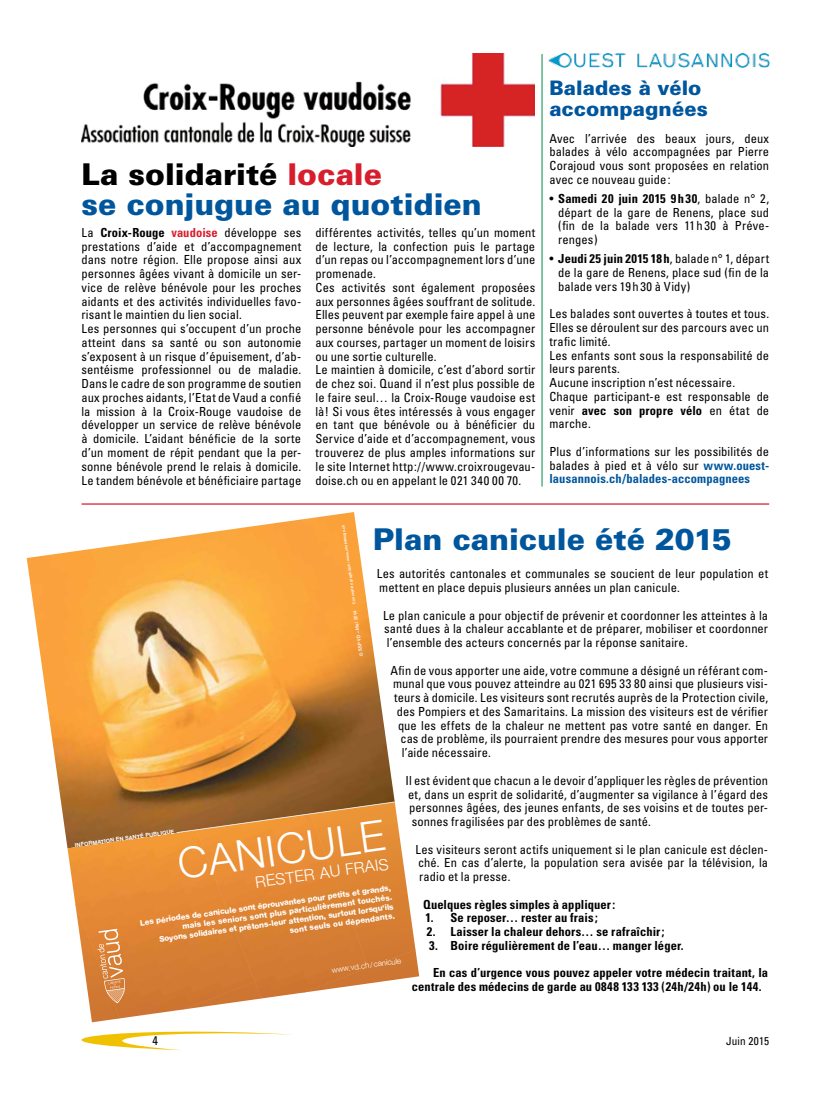
<style>
.page{position:relative;width:833px;height:1099px;background:#fff}
.page>*{position:absolute;margin:0;border:0;box-sizing:border-box;transform-origin:0 0}
.t1{font:300 42.5px "Helvetica Neue LT Std";color:#fff}
.t2{font:900 30px/30px "Univers";letter-spacing:-.005em;color:#00569d}
.t3{font:900 20px/21.2px "Univers";color:#00569d}
.t4{font:300 15.75px "Helvetica Neue LT Std";color:#fff}
.t5{font:condensed 12.5px/13.8px "Univers";letter-spacing:.01em;color:#000;text-align:justify}
.t6{font:700 condensed 12.5px/13.8px "Univers";letter-spacing:.01em;color:#000}
.t7{font:condensed 11.25px "Univers";letter-spacing:.015em;color:#000}
.t8{font:800 7.88px/9.5px "Helvetica Neue LT Std";color:#fff;text-align:right}
.t9{font:300 7.88px "Helvetica Neue LT Std";color:#fff}
.t10{font:700 5.5px "Helvetica Neue LT Std";color:#fff}
.t11{font:500 4.75px "Helvetica Neue LT Std";color:#fff}
.t12{font:500 3.88px "Helvetica Neue LT Std";color:#fff}
.s1{color:#000}
.s2{color:#d81e2d}
.s3{font-weight:700}
.s4{font-weight:700;color:#d81e2d}
.s5{font-weight:700;color:#00569d}
</style>
<div class="page">
<svg style="left:81px;top:1031px;width:211px;height:19px"></svg>
<img style="left:81px;top:53px;width:454px;height:93px">
<img style="left:548px;top:53px;width:221px;height:14px">
<hr style="left:542px;top:54px;width:1px;height:432px;background:#008c42">
<hr style="left:81px;top:503px;width:688px;height:1px;background:#d81e2d">
<img style="left:27px;top:512px;width:368px;height:332px">
<img style="left:67px;top:830px;width:129px;height:188px">
<img style="left:75px;top:903px;width:44px;height:119px">
<img style="left:196px;top:833px;width:114px;height:165px">
<img style="left:310px;top:804px;width:105px;height:145px">
<img style="left:182px;top:981px;width:79px;height:28px">
<img style="left:303px;top:949px;width:116px;height:43px">
<svg style="left:176px;top:801px;width:219px;height:32px;background:#bf7b35"></svg>
<svg style="left:97px;top:928px;width:28px;height:75px;background:#de9558"></svg>
<h2 class="t2" style="left:81px;top:159px;width:402px"><span class="s1">La solidarité</span> <span class="s2">locale<br></span>se conjugue au quotidien</h2>
<p class="t5" style="left:81px;top:225px;width:221px;text-align:left">La <span class="s3">Croix-Rouge</span> <span class="s4">vaudoise</span> développe ses prestations d’aide et d’accompagnement dans notre région. Elle propose ainsi aux personnes âgées vivant à domicile un ser&shy;vice de relève bénévole pour les proches aidants et des activités individuelles favo&shy;risant le maintien du lien social.<br>Les personnes qui s’occupent d’un proche atteint dans sa santé ou son autonomie s’exposent à un risque d’épuisement, d’ab&shy;sentéisme professionnel ou de maladie.<br>Dans le cadre de son programme de soutien aux proches aidants, l’Etat de Vaud a confié la mission à la Croix-Rouge vaudoise de développer un service de relève bénévole à domicile. L’aidant bénéficie de la sorte d’un moment de répit pendant que la per&shy;sonne bénévole prend le relais à domicile.<br>Le tandem bénévole et bénéficiaire partage</p>
<p class="t5" style="left:315px;top:225px;width:221px;text-align:left">différentes activités, telles qu’un moment de lecture, la confection puis le partage d’un repas ou l’accompagnement lors d’une promenade.<br>Ces activités sont également proposées aux personnes âgées souffrant de solitude.<br>Elles peuvent par exemple faire appel à une personne bénévole pour les accompagner aux courses, partager un moment de loisirs ou une sortie culturelle.<br>Le maintien à domicile, c’est d’abord sortir de chez soi. Quand il n’est plus possible de le faire seul… la Croix-Rouge vaudoise est là! Si vous êtes intéressés à vous engager en tant que bénévole ou à bénéficier du Service d’aide et d’accompagnement, vous trouverez de plus amples informations sur le site Internet http://www.croixrougevau&shy;doise.ch ou en appelant le 021 340 00 70.</p>
<h3 class="t3" style="left:549px;top:77px;width:160px">Balades à vélo accompagnées</h3>
<p class="t5" style="left:549px;top:131px;width:221px">Avec l’arrivée des beaux jours, deux balades à vélo accompagnées par Pierre Corajoud vous sont proposées en relation avec ce nouveau guide :</p>
<p class="t5" style="left:558px;top:191px;width:212px;text-indent:-9px">• <span class="s3">Samedi 20 juin 2015 9h30</span>, balade n° 2, départ de la gare de Renens, place sud (fin de la balade vers 11h 30 à Préve&shy;renges)</p>
<p class="t5" style="left:558px;top:252px;width:212px;text-indent:-9px">• <span class="s3">Jeudi 25 juin 2015 18h</span>, balade n° 1, départ de la gare de Renens, place sud (fin de la balade vers 19h30 à Vidy)</p>
<p class="t5" style="left:549px;top:307px;width:221px;text-align:left">Les balades sont ouvertes à toutes et tous.<br>Elles se déroulent sur des parcours avec un trafic limité.<br>Les enfants sont sous la responsabilité de leurs parents.<br>Aucune inscription n’est nécessaire.<br>Chaque participant-e est responsable de venir <span class="s3">avec son propre vélo</span> en état de marche.</p>
<p class="t5" style="left:549px;top:444px;width:221px">Plus d’informations sur les possibilités de balades à pied et à vélo sur <span class="s5">www.ouest&shy;lausannois.ch/balades-accompagnees</span></p>
<p class="t12" style="left:353px;top:604px;width:81px;rotate:-98deg">Conception graphique : www.chokdesign.ch</p>
<h2 class="t2" style="left:373px;top:523px;width:360px">Plan canicule été 2015</h2>
<p class="t5" style="left:377px;top:567px;width:393px">Les autorités cantonales et communales se soucient de leur population et mettent en place depuis plusieurs années un plan canicule.</p>
<p class="t5" style="left:383px;top:608px;width:386px">Le plan canicule a pour objectif de prévenir et coordonner les atteintes à la santé dues à la chaleur accablante et de préparer, mobiliser et coordonner l’ensemble des acteurs concernés par la réponse sanitaire.</p>
<p class="t5" style="left:390px;top:663px;width:379px">Afin de vous apporter une aide, votre commune a désigné un référant com-</p>
<p class="t5" style="left:393px;top:677px;width:376px">munal que vous pouvez atteindre au 021 695 33 80 ainsi que plusieurs visi-</p>
<p class="t5" style="left:394px;top:690px;width:375px">teurs à domicile. Les visiteurs sont recrutés auprès de la Protection civile,</p>
<p class="t5" style="left:397px;top:704px;width:373px">des Pompiers et des Samaritains. La mission des visiteurs est de vérifier</p>
<p class="t5" style="left:398px;top:718px;width:372px">que les effets de la chaleur ne mettent pas votre santé en danger. En</p>
<p class="t5" style="left:400px;top:732px;width:369px">cas de problème, ils pourraient prendre des mesures pour vous apporter</p>
<p class="t5" style="left:402px;top:745px;width:91px">l’aide nécessaire.</p>
<p class="t5" style="left:405px;top:773px;width:364px">Il est évident que chacun a le devoir d’appliquer les règles de prévention</p>
<p class="t5" style="left:408px;top:787px;width:362px">et, dans un esprit de solidarité, d’augmenter sa vigilance à l’égard des</p>
<p class="t5" style="left:409px;top:800px;width:360px">personnes âgées, des jeunes enfants, de ses voisins et de toutes per-</p>
<p class="t5" style="left:412px;top:814px;width:241px">sonnes fragilisées par des problèmes de santé.</p>
<p class="t5" style="left:415px;top:842px;width:354px">Les visiteurs seront actifs uniquement si le plan canicule est déclen&shy;ché. En cas d’alerte, la population sera avisée par la télévision, la radio et la presse.</p>
<p class="t6" style="left:423px;top:897px;width:194px">Quelques règles simples à appliquer:</p>
<p class="t6" style="left:425px;top:910px;width:174px">1. Se reposer… rester au frais ;</p>
<p class="t6" style="left:427px;top:924px;width:239px">2. Laisser la chaleur dehors… se rafraîchir;</p>
<p class="t6" style="left:429px;top:938px;width:256px">3. Boire régulièrement de l’eau… manger léger.</p>
<p class="t6" style="left:412px;top:965px;width:358px;text-indent:21px">En cas d’urgence vous pouvez appeler votre médecin traitant, la centrale des médecins de garde au 0848 133 133 (24h/24h) ou le 144.</p>
<p class="t11" style="left:359px;top:657px;width:48px;rotate:-98deg">© SSP VD – Mai 2014</p>
<h1 class="t1" style="left:175px;top:839px;width:210px;rotate:-8deg">CANICULE</h1>
<p class="t10" style="left:75px;top:842px;width:102px;rotate:-8deg">INFORMATION EN SANTÉ PUBLIQUE</p>
<p class="t8" style="left:139px;top:918px;width:255px;rotate:-8deg">Les périodes de canicule sont éprouvantes pour petits et grands, mais les seniors sont plus particulièrement touchés.<br>Soyons solidaires et prêtons-leur attention, surtout lorsqu’ils sont seuls ou dépendants.</p>
<p class="t4" style="left:254px;top:873px;width:136px;rotate:-8deg">RESTER AU FRAIS</p>
<p class="t9" style="left:331px;top:965px;width:72px;rotate:-8deg">www.vd.ch / canicule</p>
<p class="t5" style="left:152px;top:1033px;width:7px">4</p>
<p class="t7" style="left:726px;top:1033px;width:45px">Juin 2015</p>
</div>
